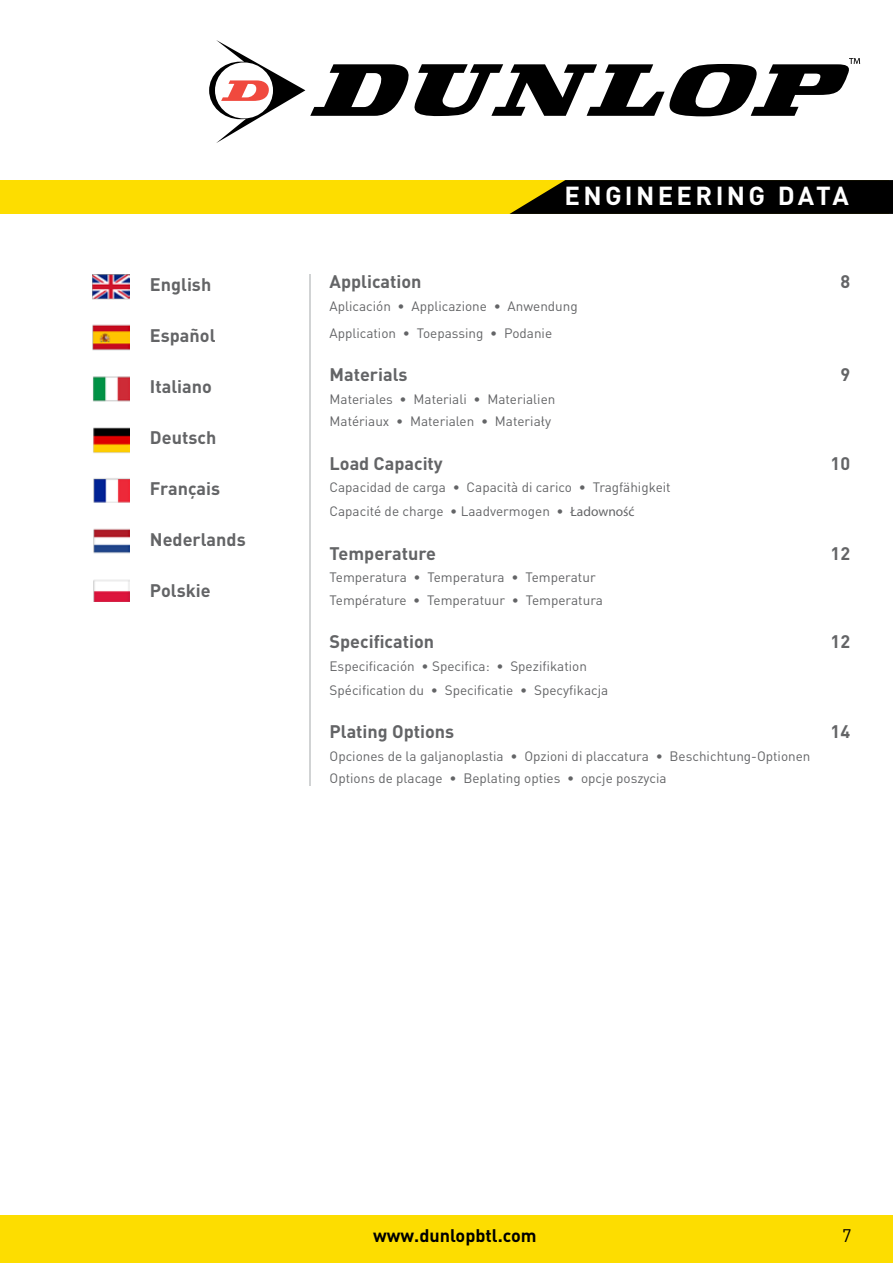
<style>
.page{position:relative;width:893px;height:1263px;background:#fff}
.page>*{position:absolute;margin:0;border:0;box-sizing:border-box;transform-origin:0 0}
.t1{font:700 25.8px "DINOT";letter-spacing:.13em;color:#fff}
.t2{font:700 18px "DINOT";color:#636466}
.t3{font:700 18px "DINOT";color:#000}
.t4{font:18px "DINOT";color:#000}
.t5{font:13.5px/22.5px "DINOT";color:#636466}
.s1{font-family:"Myriad Pro"}
</style>
<div class="page">
<div style="left:0;top:180px;width:888px;height:34px;background:#fddd00"></div>
<svg style="left:510px;top:180px;width:383px;height:34px;background:#131000"></svg>
<svg style="left:209px;top:40px;width:651px;height:103px"></svg>
<div style="left:0;top:1215px;width:893px;height:48px;background:#fddd00"></div>
<hr style="left:310px;top:274px;width:1px;height:512px;background:#d1d3d4">
<img style="left:93px;top:274px;width:37px;height:328px">
<h2 class="t2" style="left:150px;top:272px;width:63px">English</h2>
<h2 class="t2" style="left:150px;top:323px;width:67px">Español</h2>
<h2 class="t2" style="left:150px;top:374px;width:63px">Italiano</h2>
<h2 class="t2" style="left:150px;top:425px;width:68px">Deutsch</h2>
<h2 class="t2" style="left:150px;top:476px;width:72px">Français</h2>
<h2 class="t2" style="left:150px;top:527px;width:97px">Nederlands</h2>
<h2 class="t2" style="left:150px;top:578px;width:62px">Polskie</h2>
<h1 class="t1" style="left:564px;top:178px;width:286px">ENGINEERING DATA</h1>
<h2 class="t2" style="left:330px;top:269px;width:93px">Application</h2>
<h2 class="t2" style="left:840px;top:269px;width:11px">8</h2>
<p class="t5" style="left:330px;top:292px;width:250px;line-height:27px">Aplicación • Applicazione • Anwendung<br>Application • Toepassing • Podanie</p>
<h2 class="t2" style="left:330px;top:362px;width:79px">Materials</h2>
<h2 class="t2" style="left:840px;top:362px;width:11px">9</h2>
<p class="t5" style="left:330px;top:387px;width:227px">Materiales • Materiali • Materialien<br>Matériaux • Materialen • Materiały</p>
<h2 class="t2" style="left:330px;top:451px;width:115px">Load Capacity</h2>
<h2 class="t2" style="left:830px;top:451px;width:21px">10</h2>
<p class="t5" style="left:330px;top:475px;width:343px;line-height:24px">Capacidad de carga • Capacità di carico • Tragfähigkeit<br>Capacité de charge • Laadvermogen • <span class="s1">Ładowność</span></p>
<h2 class="t2" style="left:330px;top:541px;width:108px">Temperature</h2>
<h2 class="t2" style="left:830px;top:541px;width:21px">12</h2>
<p class="t5" style="left:330px;top:565px;width:275px">Temperatura • Temperatura • Temperatur<br>Température • Temperatuur • Temperatura</p>
<h2 class="t2" style="left:330px;top:629px;width:106px">Specification</h2>
<h2 class="t2" style="left:830px;top:629px;width:21px">12</h2>
<p class="t5" style="left:330px;top:653px;width:280px;line-height:24px">Especificación • Specifica: • Spezifikation<br>Spécification du • Specificatie • Specyfikacja</p>
<h2 class="t2" style="left:330px;top:719px;width:126px">Plating Options</h2>
<h2 class="t2" style="left:830px;top:719px;width:21px">14</h2>
<p class="t5" style="left:330px;top:744px;width:482px">Opciones de la galjanoplastia • Opzioni di placcatura • Beschichtung-Optionen<br>Options de placage • Beplating opties • opcje poszycia</p>
<h2 class="t3" style="left:373px;top:1223px;width:165px">www.dunlopbtl.com</h2>
<h2 class="t3" style="left:377px;top:1223px;width:159px">www.dunloppt.com</h2>
<h2 class="t4" style="left:842px;top:1223px;width:11px">7</h2>
</div>
